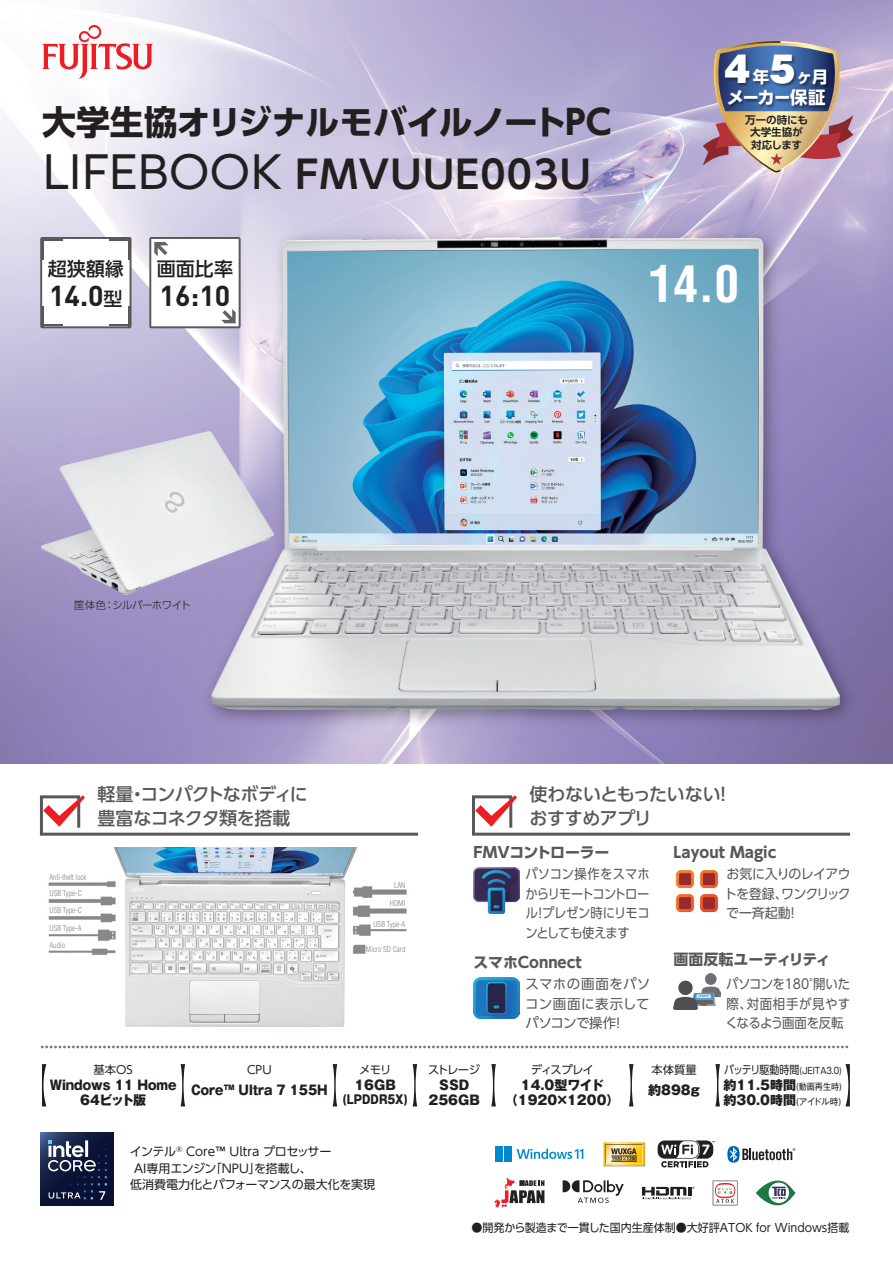
<style>
.page{position:relative;width:893px;height:1263px;background:#fff}
.page>*{position:absolute;margin:0;border:0;box-sizing:border-box;transform-origin:0 0}
.t1{font:700 condensed 49.5px "Helvetica";color:#fff}
.t2{font:700 38.1px "UD Shin Go Pro De";letter-spacing:.035em;color:#231f20}
.t3{font:700 33.9px "UD Shin Go Pro";letter-spacing:-.02em;color:#231f20}
.t4{font:700 28.5px "DIN Pro";color:#231f20}
.t5{font:500 19.05px "UD Shin Go Pro";color:#231f20}
.t6{font:500 18px/24px "UD Shin Go Pro";letter-spacing:-.025em;color:#57585a}
.t7{font:700 17.4px "UD Shin Go Pro";letter-spacing:-.025em;color:#fff}
.t8{font:700 16.5px "UD Shin Go Pro";color:#fff}
.t9{font:700 15px "UD Shin Go Pro";color:#57585a}
.t10{font:700 15px "UD Shin Go Pro";letter-spacing:-.02em;color:#57585a}
.t11{font:13.5px/19.5px "UD Shin Go Pro";letter-spacing:-.015em;color:#57585a;text-align:justify;scale:.91 1}
.t12{font:13.5px/19.5px "UD Shin Go Pro";letter-spacing:-.015em;color:#57585a;text-align:justify;scale:.92 1}
.t13{font:13.5px/19.5px "UD Shin Go Pro";letter-spacing:-.015em;color:#57585a;text-align:justify;scale:.96 1}
.t14{font:13.5px/19.5px "UD Shin Go Pro";letter-spacing:-.015em;color:#57585a;text-align:justify}
.t15{font:800 12.9px/15.6px "Gothic MB101 Pro";color:#231f20;text-align:center}
.t16{font:800 12.9px/15.6px "Gothic MB101 Pro";color:#231f20;text-align:center;scale:.95 1}
.t17{font:800 12.9px "Gothic MB101 Pro";color:#231f20;scale:.93 1}
.t18{font:12px "UD Shin Go Pro";letter-spacing:-.015em;color:#231f20}
.t19{font:800 12px "Gothic MB101 Pro";color:#231f20;scale:.86 1}
.t20{font:11.4px "UD Shin Go Pro";color:#231f20;scale:.96 1}
.t21{font:11.25px "UD Shin Go Pro";letter-spacing:-.04em;color:#231f20}
.t22{font:700 10.5px/12.8px "UD Shin Go Pro De";color:#231f20;text-align:center}
.t23{font:300 10.5px "UD Shin Go Pro";letter-spacing:-.06em;color:#231f20}
.t24{font:9px "Gothic MB101 Pro";color:#231f20;scale:.88 1}
.t25{font:300 condensed 7.8px/16.6px "Helvetica";color:#808285}
.s1{font-family:"Fujitsu Infinity Pro";font-weight:400;font-size:49.5px}
.s2{font-family:"UD Shin Go Pro";font-weight:500;font-size:19.05px}
.s3{font-family:"Gothic MB101 Pro";font-weight:900;font-size:34.65px}
.s4{font-family:"UD Shin Go Pro";font-size:11.25px}
.s5{font-weight:400;font-size:9px}
</style>
<div class="page">
<img style="left:0;top:0;width:893px;height:764px">
<img style="left:195px;top:222px;width:669px;height:512px">
<img style="left:211px;top:238px;width:628px;height:472px">
<svg style="left:42px;top:25px;width:111px;height:54px"></svg>
<svg style="left:40px;top:795px;width:379px;height:41px"></svg>
<svg style="left:40px;top:237px;width:91px;height:91px"></svg>
<hr style="left:42px;top:239px;width:2px;height:20px;background:#57585a">
<hr style="left:42px;top:239px;width:20px;height:2px;background:#57585a">
<hr style="left:42px;top:324px;width:20px;height:2px;background:#57585a">
<hr style="left:42px;top:306px;width:2px;height:20px;background:#57585a">
<hr style="left:128px;top:239px;width:2px;height:20px;background:#57585a">
<hr style="left:109px;top:239px;width:21px;height:2px;background:#57585a">
<hr style="left:109px;top:324px;width:21px;height:2px;background:#57585a">
<hr style="left:128px;top:306px;width:2px;height:20px;background:#57585a">
<svg style="left:149px;top:237px;width:92px;height:91px"></svg>
<svg style="left:42px;top:1045px;width:807px;height:3px"></svg>
<img style="left:41px;top:431px;width:233px;height:163px">
<img style="left:48px;top:847px;width:359px;height:180px">
<svg style="left:40px;top:1132px;width:74px;height:73px;background:#152045"></svg>
<svg style="left:48px;top:1140px;width:59px;height:59px;background:#38405e"></svg>
<svg style="left:563px;top:1180px;width:61px;height:23px"></svg>
<svg style="left:713px;top:1181px;width:24px;height:24px"></svg>
<svg style="left:494px;top:1178px;width:50px;height:30px"></svg>
<svg style="left:642px;top:1186px;width:52px;height:13px"></svg>
<svg style="left:727px;top:1146px;width:68px;height:16px"></svg>
<div style="left:496px;top:1146px;width:7px;height:7px;background:#0089cf"></div>
<div style="left:504px;top:1146px;width:8px;height:7px;background:#0089cf"></div>
<div style="left:496px;top:1154px;width:7px;height:8px;background:#0089cf"></div>
<div style="left:504px;top:1154px;width:8px;height:8px;background:#0089cf"></div>
<svg style="left:517px;top:1148px;width:66px;height:11px"></svg>
<svg style="left:603px;top:1142px;width:42px;height:24px"></svg>
<svg style="left:756px;top:1180px;width:39px;height:25px"></svg>
<div style="left:658px;top:1140px;width:41px;height:18px;background:#231f20;border-radius:7px"></div>
<svg style="left:661px;top:1140px;width:54px;height:27px"></svg>
<svg style="left:181px;top:1064px;width:4px;height:42px"></svg>
<svg style="left:333px;top:1064px;width:4px;height:42px"></svg>
<svg style="left:413px;top:1064px;width:4px;height:42px"></svg>
<svg style="left:491px;top:1064px;width:5px;height:42px"></svg>
<svg style="left:629px;top:1064px;width:4px;height:42px"></svg>
<svg style="left:715px;top:1064px;width:5px;height:42px"></svg>
<svg style="left:845px;top:1064px;width:5px;height:42px"></svg>
<svg style="left:42px;top:1064px;width:4px;height:42px"></svg>
<svg style="left:472px;top:795px;width:379px;height:41px"></svg>
<img style="left:473px;top:867px;width:47px;height:46px">
<img style="left:676px;top:870px;width:42px;height:43px">
<img style="left:473px;top:977px;width:46px;height:41px">
<img style="left:673px;top:974px;width:47px;height:36px">
<svg style="left:703px;top:41px;width:150px;height:131px;background:#c6a69f"></svg>
<img style="left:721px;top:50px;width:113px;height:66px">
<h3 class="t3" style="left:42px;top:94px;width:571px">大学生協オリジナルモバイルノートPC</h3>
<h2 class="t2" style="left:42px;top:143px;width:550px"><span class="s1">LIFEBOOK</span> FMVUUE003U</h2>
<h3 class="t5" style="left:48px;top:253px;width:78px">超狭額縁</h3>
<h3 class="t4" style="left:49px;top:276px;width:75px">14.0<span class="s2">型</span></h3>
<h3 class="t5" style="left:157px;top:253px;width:78px">画面比率</h3>
<h3 class="t4" style="left:160px;top:276px;width:72px">16:10</h3>
<h3 class="t8" style="left:724px;top:64px;width:106px"><span class="s3">4</span>年<span class="s3">5</span>ヶ月</h3>
<h3 class="t7" style="left:727px;top:83px;width:100px">メーカー保証</h3>
<h3 class="t22" style="left:745px;top:113px;width:65px">万一の時にも大学生協が対応します</h3>
<h1 class="t1" style="left:649px;top:253px;width:92px">14.0</h1>
<h3 class="t23" style="left:74px;top:597px;width:118px">筐体色：シルバーホワイト</h3>
<h3 class="t6" style="left:98px;top:781px;width:212px">軽量・コンパクトなボディに豊富なコネクタ類を搭載</h3>
<p class="t25" style="left:50px;top:869px;width:38px">Anti-theft lock<br>USB Type-C<br>USB Type-C</p>
<p class="t25" style="left:50px;top:920px;width:33px">USB Type-A<br>Audio</p>
<p class="t25" style="left:394px;top:876px;width:13px">LAN</p>
<p class="t25" style="left:390px;top:895px;width:17px">HDMI</p>
<p class="t25" style="left:373px;top:916px;width:33px">USB Type-A</p>
<p class="t25" style="left:366px;top:941px;width:41px">Micro SD Card</p>
<h3 class="t21" style="left:94px;top:1060px;width:41px">基本OS</h3>
<h3 class="t16" style="left:50px;top:1075px;width:135px">Windows 11 Home<br>64ビット版</h3>
<h3 class="t21" style="left:247px;top:1060px;width:26px">CPU</h3>
<h3 class="t17" style="left:191px;top:1079px;width:148px">Core™ Ultra 7 155H</h3>
<h3 class="t21" style="left:359px;top:1060px;width:34px">メモリ</h3>
<h3 class="t15" style="left:354px;top:1075px;width:43px">16GB</h3>
<h3 class="t19" style="left:343px;top:1089px;width:77px">(LPDDR5X)</h3>
<h3 class="t18" style="left:130px;top:1142px;width:203px">インテル<sup>®</sup> Core™ Ultra プロセッサー</h3>
<h3 class="t18" style="left:134px;top:1158px;width:179px">AI専用エンジン「NPU」を搭載し、</h3>
<h3 class="t18" style="left:130px;top:1175px;width:246px">低消費電力化とパフォーマンスの最大化を実現</h3>
<h3 class="t6" style="left:529px;top:781px;width:204px">使わないともったいない！おすすめアプリ</h3>
<h3 class="t10" style="left:473px;top:840px;width:138px">FMVコントローラー</h3>
<h3 class="t9" style="left:673px;top:840px;width:104px">Layout Magic</h3>
<h3 class="t11" style="left:525px;top:864px;width:138px">パソコン操作をスマホからリモートコントロール！プレゼン時にリモコンとしても使えます</h3>
<h3 class="t9" style="left:473px;top:950px;width:110px">スマホConnect</h3>
<h3 class="t14" style="left:525px;top:974px;width:127px">スマホの画面をパソコン画面に表示してパソコンで操作！</h3>
<h3 class="t13" style="left:724px;top:864px;width:133px">お気に入りのレイアウトを登録、ワンクリックで一斉起動！</h3>
<h3 class="t9" style="left:673px;top:947px;width:159px">画面反転ユーティリティ</h3>
<h3 class="t12" style="left:725px;top:974px;width:137px">パソコンを180°開いた際、対面相手が見やすくなるよう画面を反転</h3>
<h3 class="t21" style="left:428px;top:1060px;width:53px">ストレージ</h3>
<h3 class="t15" style="left:429px;top:1075px;width:53px">SSD<br>256GB</h3>
<h3 class="t21" style="left:531px;top:1060px;width:65px">ディスプレイ</h3>
<h3 class="t15" style="left:505px;top:1075px;width:116px">14.0型ワイド（1920×1200）</h3>
<h3 class="t21" style="left:651px;top:1060px;width:47px">本体質量</h3>
<h3 class="t15" style="left:648px;top:1081px;width:53px">約898g</h3>
<p class="t24" style="left:724px;top:1063px;width:135px"><span class="s4">バッテリ駆動時間</span>(JEITA3.0)</p>
<h3 class="t15" style="left:723px;top:1075px;width:120px;text-align:left">約11.5時間<span class="s5">(動画再生時)</span>約30.0時間<span class="s5">(アイドル時)</span></h3>
<h3 class="t20" style="left:471px;top:1218px;width:395px">●開発から製造まで一貫した国内生産体制●大好評ATOK for Windows搭載</h3>
</div>
